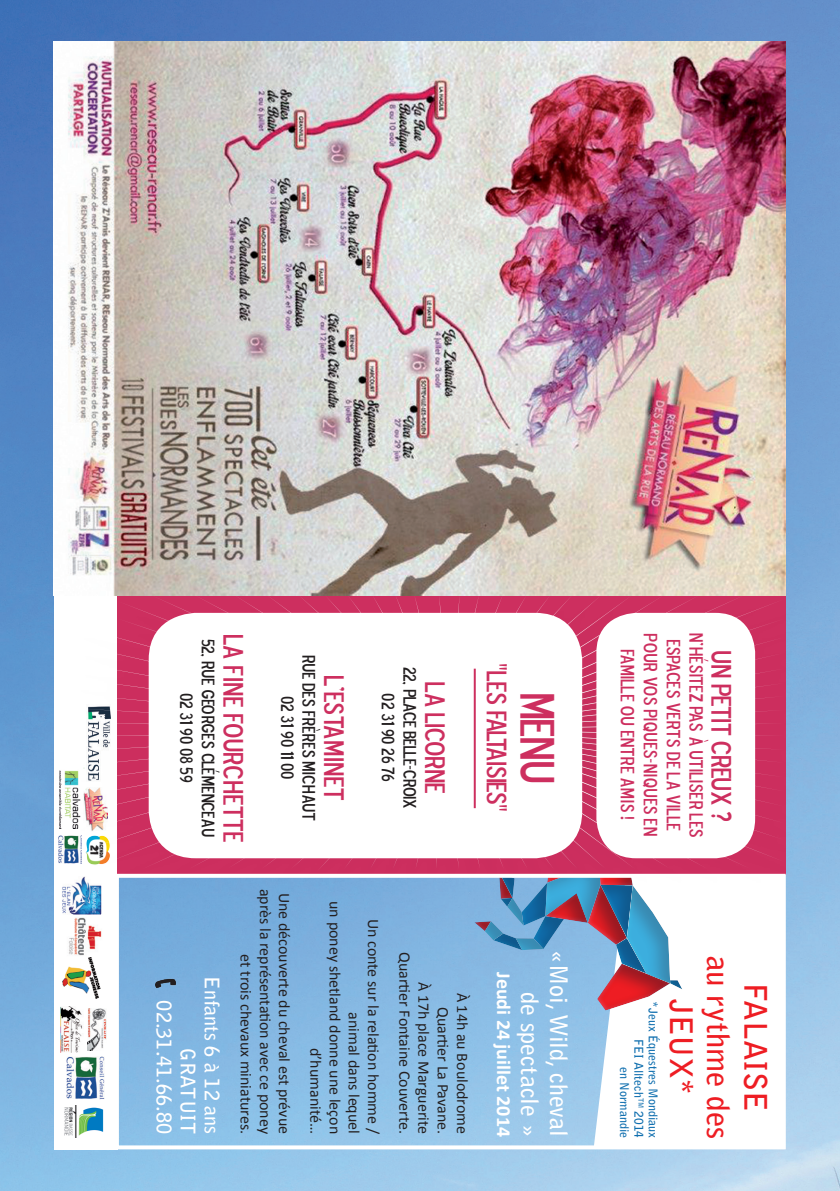
<style>
.page{position:relative;width:840px;height:1191px;background:#fff}
.page>*{position:absolute;margin:0;border:0;box-sizing:border-box;transform-origin:0 0}
.t1{font:48px "Blue Highway D Type";color:#cd2f5f}
.t2{font:700 30.8px/37px "Bell Gothic Std";color:#ee1d23;text-align:center}
.t3{font:28px "Blue Highway D Type";color:#cd2f5f}
.t4{font:700 24px/28.8px "Bell Gothic Std";color:#fff;text-align:right}
.t5{font:700 20px/24px "Bell Gothic Std";color:#fff;text-align:right}
.t6{font:700 20px "Calibri";color:#fff}
.t7{font:19px/23px "Blue Highway D Type";color:#cd2f5f;text-align:center}
.t8{font:18px/21.6px "Blue Highway D Type";color:#231f20;text-align:center}
.t9{font:16px/19.2px "Calibri";color:#231f20;text-align:right}
.t10{font:700 12px/14.4px "Bell Gothic Std";color:#106faf;text-align:right}
</style>
<div class="page">
<img style="left:0;top:0;width:839px;height:1191px">
<svg style="left:593px;top:893px;width:187px;height:251px"></svg>
<svg style="left:455px;top:893px;width:230px;height:118px;background:#89a3c5"></svg>
<div style="left:54px;top:594px;width:63px;height:555px;background:#fff"></div>
<div style="left:65px;top:600px;width:740px;height:293px;background:#231f20;opacity:.25"></div>
<svg style="left:58px;top:594px;width:727px;height:278px;fill:#cd2f5f"></svg>
<div style="left:149px;top:613px;width:433px;height:245px;background:#fff;border-radius:47px"></div>
<div style="left:596px;top:613px;width:158px;height:245px;background:#fff;border-radius:40px"></div>
<img style="left:54px;top:42px;width:730px;height:553px">
<img style="left:69px;top:917px;width:33px;height:39px">
<img style="left:66px;top:1056px;width:39px;height:43px">
<img style="left:64px;top:1106px;width:40px;height:31px">
<img style="left:62px;top:957px;width:38px;height:42px">
<img style="left:87px;top:1008px;width:20px;height:42px">
<img style="left:62px;top:876px;width:39px;height:38px">
<img style="left:60px;top:1006px;width:22px;height:46px">
<div style="left:115px;top:873px;width:670px;height:276px;border:4px solid #fff"></div>
<img style="left:156px;top:973px;width:20px;height:20px">
<hr style="left:473px;top:668px;width:2px;height:140px;background:#cd2f5f">
<p class="t8" style="left:219px;top:638px;width:199px;rotate:90deg">52, Rue georges clÉmenceau</p>
<h3 class="t3" style="left:251px;top:633px;width:209px;rotate:90deg">la fine fourchette</h3>
<p class="t8" style="left:198px;top:693px;width:91px;rotate:90deg">02 31 90 08 59</p>
<p class="t8" style="left:320px;top:655px;width:167px;rotate:90deg">Rue Des Frères Michaut<br>02 31 90 11 00</p>
<h3 class="t3" style="left:352px;top:675px;width:127px;rotate:90deg">l'Estaminet</h3>
<p class="t8" style="left:421px;top:666px;width:143px;rotate:90deg">22, pLACE BELLE-CROIX<br>02 31 90 26 76</p>
<h3 class="t3" style="left:452px;top:682px;width:112px;rotate:90deg">LA LICORNE</h3>
<h3 class="t3" style="left:514px;top:663px;width:151px;rotate:90deg">"Les FALTAISIES"</h3>
<h1 class="t1" style="left:567px;top:691px;width:93px;rotate:90deg">MENU</h1>
<p class="t5" style="left:224px;top:976px;width:159px;rotate:90deg">Enfants 6 à 12 ans<br>GRATUIT<br>02.31.41.66.80</p>
<p class="t9" style="left:294px;top:888px;width:247px;rotate:90deg">Une découverte du cheval est prévue après la représentation avec ce poney et trois chevaux miniatures.</p>
<p class="t9" style="left:383px;top:901px;width:234px;rotate:90deg">Un conte sur la relation homme / animal dans lequel<br>un poney shetland donne une leçon d’humanité…</p>
<p class="t9" style="left:471px;top:952px;width:183px;rotate:90deg">À 14h au Boulodrome<br>Quartier La Pavane.<br>À 17h place Marguerite<br>Quartier Fontaine Couverte.</p>
<h3 class="t4" style="left:572px;top:950px;width:188px;rotate:90deg">«Moi, Wild, cheval de spectacle »</h3>
<p class="t6" style="left:516px;top:972px;width:166px;rotate:90deg">Jeudi 24 juillet 2014</p>
<p class="t7" style="left:708px;top:632px;width:206px;rotate:90deg">n'hésitez pas à utiliser les espaces verts de la ville pour vos piques-niques en famille ou entre amis !</p>
<h3 class="t3" style="left:738px;top:650px;width:173px;rotate:90deg">UN PETIT CREUX ?</h3>
<p class="t10" style="left:660px;top:1000px;width:139px;rotate:90deg">*Jeux Équestres Mondiaux</p>
<h2 class="t2" style="left:699px;top:999px;width:98px;rotate:90deg">JEUX*</h2>
<p class="t10" style="left:645px;top:1039px;width:101px;rotate:90deg">FEI Alltech<sup>TM</sup> 2014 en Normandie</p>
<h2 class="t2" style="left:773px;top:955px;width:185px;rotate:90deg">FALAISE<br>au rythme des</h2>
</div>
